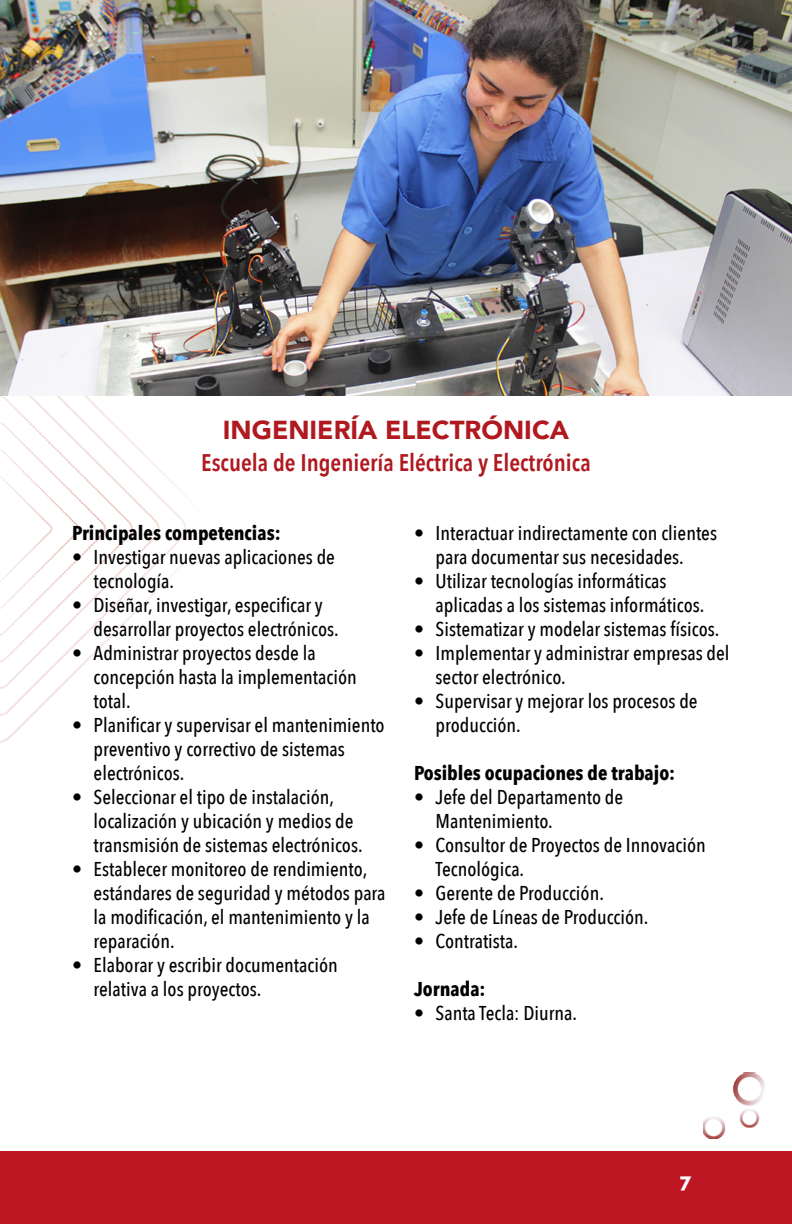
<style>
.page{position:relative;width:792px;height:1224px;background:#fff}
.page>*{position:absolute;margin:0;border:0;box-sizing:border-box;transform-origin:0 0}
.t1{font:900 26px "Avenir";color:#af191f}
.t2{font:600 24px "Avenir Next Condensed";color:#af191f}
.t3{font:500 20px/24px "Avenir Next Condensed";color:#000}
.t4{font:700 20px "Avenir Next Condensed";color:#000}
.t5{font:800 20px "Raleway";color:#fff}
</style>
<div class="page">
<div style="left:0;top:1152px;width:792px;height:72px;background:#be1622"></div>
<img style="left:0;top:396px;width:186px;height:347px">
<img style="left:704px;top:1073px;width:61px;height:65px">
<img style="left:0;top:0;width:792px;height:396px">
<h1 class="t1" style="left:223px;top:408px;width:348px">INGENIERÍA ELECTRÓNICA</h1>
<p class="t2" style="left:201px;top:442px;width:391px">Escuela de Ingeniería Eléctrica y Electrónica</p>
<p class="t4" style="left:72px;top:521px;width:210px">Principales competencias:</p>
<p class="t3" style="left:94px;top:545px;width:243px;text-indent:-22px">• Investigar nuevas aplicaciones de tecnología.</p>
<p class="t3" style="left:94px;top:593px;width:247px;text-indent:-22px">• Diseñar, investigar, especificar y desarrollar proyectos electrónicos.</p>
<p class="t3" style="left:94px;top:641px;width:265px;text-indent:-22px">• Administrar proyectos desde la concepción hasta la implementación total.</p>
<p class="t3" style="left:94px;top:713px;width:293px;text-indent:-22px">• Planificar y supervisar el mantenimiento preventivo y correctivo de sistemas electrónicos.</p>
<p class="t3" style="left:94px;top:785px;width:271px;text-indent:-22px">• Seleccionar el tipo de instalación, localización y ubicación y medios de transmisión de sistemas electrónicos.</p>
<p class="t3" style="left:94px;top:857px;width:293px;text-indent:-22px">• Establecer monitoreo de rendimiento, estándares de seguridad y métodos para la modificación, el mantenimiento y la reparación.</p>
<p class="t3" style="left:94px;top:953px;width:246px;text-indent:-22px">• Elaborar y escribir documentación relativa a los proyectos.</p>
<p class="t3" style="left:414px;top:521px;width:305px;text-align:center">• Interactuar indirectamente con clientes para documentar sus necesidades.</p>
<p class="t3" style="left:436px;top:569px;width:270px;text-indent:-22px">• Utilizar tecnologías informáticas aplicadas a los sistemas informáticos.</p>
<p class="t3" style="left:414px;top:617px;width:307px">• Sistematizar y modelar sistemas físicos.</p>
<p class="t3" style="left:436px;top:641px;width:296px;text-indent:-22px">• Implementar y administrar empresas del sector electrónico.</p>
<p class="t3" style="left:436px;top:689px;width:264px;text-indent:-22px">• Supervisar y mejorar los procesos de producción.</p>
<p class="t4" style="left:414px;top:761px;width:263px">Posibles ocupaciones de trabajo:</p>
<p class="t3" style="left:436px;top:785px;width:189px;text-indent:-22px">• Jefe del Departamento de<br>Mantenimiento.</p>
<p class="t3" style="left:436px;top:833px;width:272px;text-indent:-22px">• Consultor de Proyectos de Innovación<br>Tecnológica.</p>
<p class="t3" style="left:414px;top:881px;width:191px">• Gerente de Producción.</p>
<p class="t3" style="left:414px;top:905px;width:236px">• Jefe de Líneas de Producción.</p>
<p class="t3" style="left:414px;top:929px;width:106px">• Contratista.</p>
<p class="t4" style="left:414px;top:977px;width:73px">Jornada:</p>
<p class="t3" style="left:414px;top:1001px;width:165px">• Santa Tecla: Diurna.</p>
<p class="t5" style="left:680px;top:1165px;width:13px">7</p>
</div>
